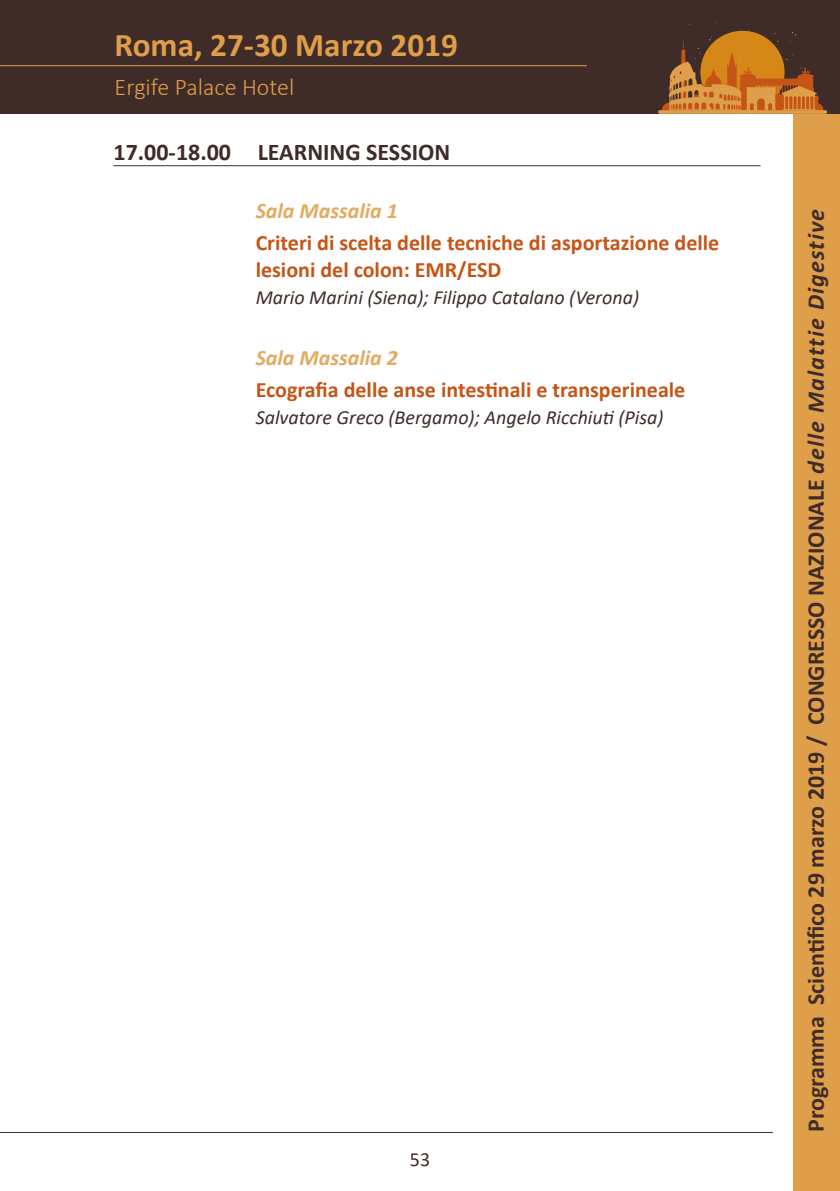
<style>
.page{position:relative;width:840px;height:1191px;background:#fff}
.page>*{position:absolute;margin:0;border:0;box-sizing:border-box;transform-origin:0 0}
.t1{font:700 33.2px "Calibri";color:#df9e49}
.t2{font:700 24px "Calibri";color:#3f2b28}
.t3{font:300 24px "Calibri";color:#df9e49}
.t4{font:700 22px/26.4px "Calibri";color:#c55517}
.t5{font:italic 700 22px "Calibri";color:#e3ab60}
.t6{font:italic 20px "Calibri";color:#3f2b28}
.t7{font:20px "Calibri";color:#3f2b28}
.s1{font-style:italic}
</style>
<div class="page">
<div style="left:793px;top:0;width:46px;height:1191px;background:#df9e49"></div>
<div style="left:0;top:0;width:839px;height:113px;background:#3f2b28"></div>
<hr style="left:0;top:1132px;width:772px;height:1px;background:#3f2b28">
<hr style="left:0;top:65px;width:586px;height:1px;background:#df9e49">
<svg style="left:657px;top:110px;width:169px;height:4px"></svg>
<svg style="left:661px;top:22px;width:161px;height:88px"></svg>
<hr style="left:113px;top:165px;width:647px;height:1px;background:#3f2b28">
<h1 class="t1" style="left:115px;top:21px;width:344px">Roma, 27-30 Marzo 2019</h1>
<p class="t3" style="left:115px;top:72px;width:181px">Ergife Palace Hotel</p>
<p class="t2" style="left:113px;top:135px;width:338px">17.00-18.00 LEARNING SESSION</p>
<p class="t5" style="left:255px;top:195px;width:144px">Sala Massalia 1</p>
<p class="t4" style="left:255px;top:229px;width:465px">Criteri di scelta delle tecniche di asportazione delle lesioni del colon: EMR/ESD</p>
<p class="t6" style="left:255px;top:283px;width:384px">Mario Marini (Siena); Filippo Catalano (Verona)</p>
<p class="t5" style="left:255px;top:342px;width:144px">Sala Massalia 2</p>
<p class="t4" style="left:255px;top:376px;width:431px">Ecografia delle anse intestinali e transperineale</p>
<p class="t6" style="left:255px;top:403px;width:409px">Salvatore Greco (Bergamo); Angelo Ricchiuti (Pisa)</p>
<p class="t7" style="left:409px;top:1145px;width:22px">53</p>
<p class="t2" style="left:798px;top:1132px;width:925px;rotate:-90deg">Programma Scientifico 29 marzo 2019 / CONGRESSO NAZIONALE <span class="s1">delle Malattie Digestive</span></p>
</div>
